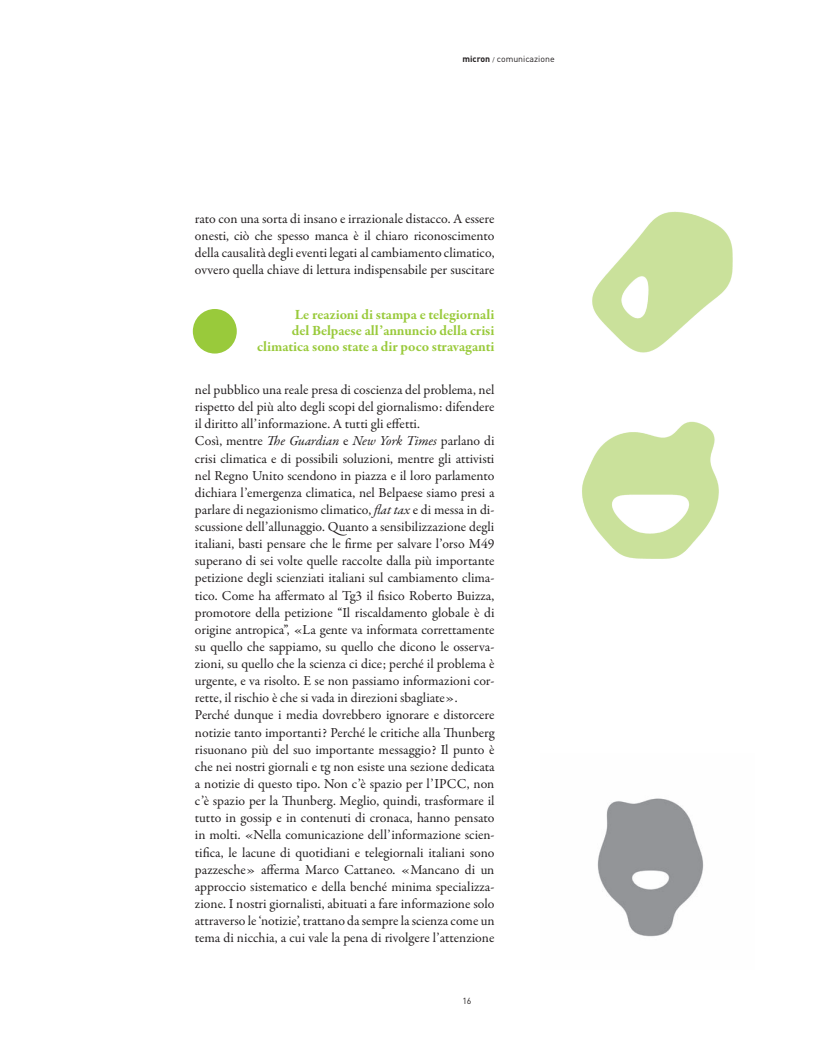
<style>
.page{position:relative;width:833px;height:1053px;background:#fff}
.page>*{position:absolute;margin:0;border:0;box-sizing:border-box;transform-origin:0 0}
.t1{font:700 14.38px/16.2px "Garamond Premr Pro";letter-spacing:-.005em;color:#99ca3b;text-align:right}
.t2{font:13.75px/17.1px "Garamond Premr Pro";color:#231f20;text-align:justify}
.t3{font:8.75px "DIN";color:#231f20}
.s1{font-weight:700}
.s2{font-size:6.25px}
.s3{font-style:italic}
</style>
<div class="page">
<div style="left:193px;top:309px;width:44px;height:44px;background:#99ca3b;border-radius:50%"></div>
<img style="left:592px;top:211px;width:141px;height:142px">
<img style="left:582px;top:421px;width:137px;height:138px">
<img style="left:597px;top:798px;width:107px;height:139px">
<p class="t3" style="left:462px;top:54px;width:94px"><span class="s1">micron</span> <span class="s2">/</span> comunicazione</p>
<p class="t2" style="left:195px;top:210px;width:301px">rato con una sorta di insano e irrazionale distacco. A essere onesti, ciò che spesso manca è il chiaro riconoscimento della causalità degli eventi legati al cambiamento climatico, ovvero quella chiave di lettura indispensabile per suscitare</p>
<p class="t1" style="left:257px;top:306px;width:239px">Le reazioni di stampa e telegiornali<br>del Belpaese all’annuncio della crisi climatica sono state a dir poco stravaganti</p>
<p class="t2" style="left:195px;top:381px;width:301px;text-align:left">nel pubblico una reale presa di coscienza del problema, nel rispetto del più alto degli scopi del giornalismo: difendere il diritto all’informazione. A tutti gli effetti.<br>Così, mentre <span class="s3">The Guardian</span> e <span class="s3">New York Times</span> parlano di crisi climatica e di possibili soluzioni, mentre gli attivisti nel Regno Unito scendono in piazza e il loro parlamento dichiara l’emergenza climatica, nel Belpaese siamo presi a parlare di negazionismo climatico, <span class="s3">flat tax</span> e di messa in di&shy;scussione dell’allunaggio. Quanto a sensibilizzazione degli italiani, basti pensare che le firme per salvare l’orso M49 superano di sei volte quelle raccolte dalla più importante petizione degli scienziati italiani sul cambiamento clima&shy;tico. Come ha affermato al Tg3 il fisico Roberto Buizza, promotore della petizione “Il riscaldamento globale è di origine antropica”, «La gente va informata correttamente su quello che sappiamo, su quello che dicono le osserva&shy;zioni, su quello che la scienza ci dice; perché il problema è urgente, e va risolto. E se non passiamo informazioni cor&shy;rette, il rischio è che si vada in direzioni sbagliate».<br>Perché dunque i media dovrebbero ignorare e distorcere notizie tanto importanti? Perché le critiche alla Thunberg risuonano più del suo importante messaggio? Il punto è che nei nostri giornali e tg non esiste una sezione dedicata a notizie di questo tipo. Non c’è spazio per l’IPCC, non c’è spazio per la Thunberg. Meglio, quindi, trasformare il tutto in gossip e in contenuti di cronaca, hanno pensato in molti. «Nella comunicazione dell’informazione scien&shy;tifica, le lacune di quotidiani e telegiornali italiani sono pazzesche» afferma Marco Cattaneo. «Mancano di un approccio sistematico e della benché minima specializza&shy;zione. I nostri giornalisti, abituati a fare informazione solo attraverso le ‘notizie’, trattano da sempre la scienza come un tema di nicchia, a cui vale la pena di rivolgere l’attenzione</p>
<p class="t3" style="left:462px;top:995px;width:10px">16</p>
</div>
